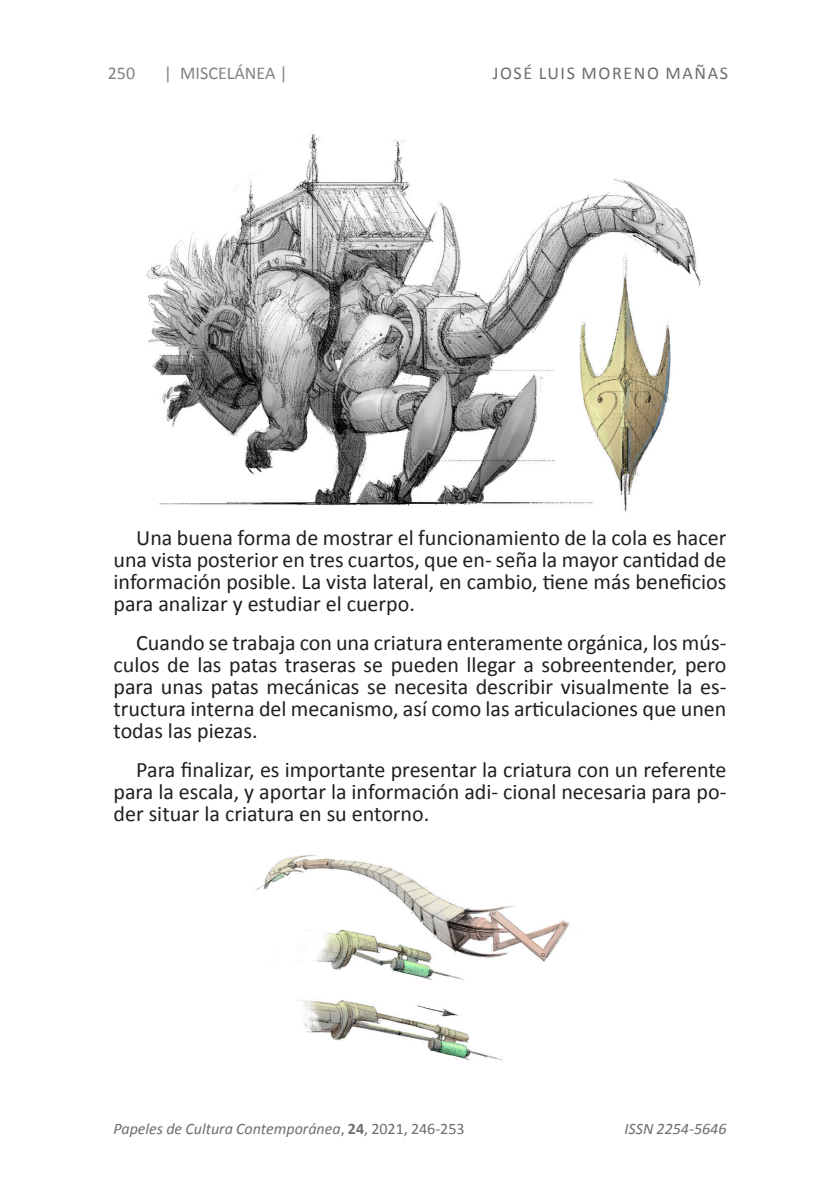
<style>
.page{position:relative;width:840px;height:1191px;background:#fff}
.page>*{position:absolute;margin:0;border:0;box-sizing:border-box;transform-origin:0 0}
.texto{font:22px/22px "Calibri";color:#231f20;text-align:justify}
.t1{font:18px "Calibri";letter-spacing:.09em;color:#6c6d70}
.t2{font:18px "Calibri";color:#808285}
.t3{font:italic 16px "Calibri";color:#6c6d70}
.s1{font-style:normal}
.s2{font-weight:700;font-style:normal}
</style>
<div class="page">
<img style="left:256px;top:855px;width:314px;height:206px">
<img style="left:146px;top:132px;width:555px;height:380px">
<p class="t2" style="left:108px;top:60px;width:29px">250</p>
<p class="t2" style="left:164px;top:60px;width:125px">| MISCELÁNEA |</p>
<p class="t1" style="left:492px;top:60px;width:237px">JOSÉ LUIS MORENO MAÑAS</p>
<p class="texto" style="left:113px;top:526px;width:614px;text-indent:23px">Una buena forma de mostrar el funcionamiento de la cola es hacer una vista posterior en tres cuartos, que en- seña la mayor cantidad de información posible. La vista lateral, en cambio, tiene más beneficios para analizar y estudiar el cuerpo.</p>
<p class="texto" style="left:113px;top:631px;width:614px;text-indent:23px">Cuando se trabaja con una criatura enteramente orgánica, los mús&shy;culos de las patas traseras se pueden llegar a sobreentender, pero para unas patas mecánicas se necesita describir visualmente la es&shy;tructura interna del mecanismo, así como las articulaciones que unen todas las piezas.</p>
<p class="texto" style="left:113px;top:758px;width:614px;text-indent:23px">Para finalizar, es importante presentar la criatura con un referente para la escala, y aportar la información adi- cional necesaria para po&shy;der situar la criatura en su entorno.</p>
<p class="t3" style="left:113px;top:1117px;width:352px">Papeles de Cultura Contemporánea<span class="s1">,</span> <span class="s2">24</span><span class="s1">, 2021, 246-253</span></p>
<p class="t3" style="left:624px;top:1117px;width:103px">ISSN 2254-5646</p>
</div>
